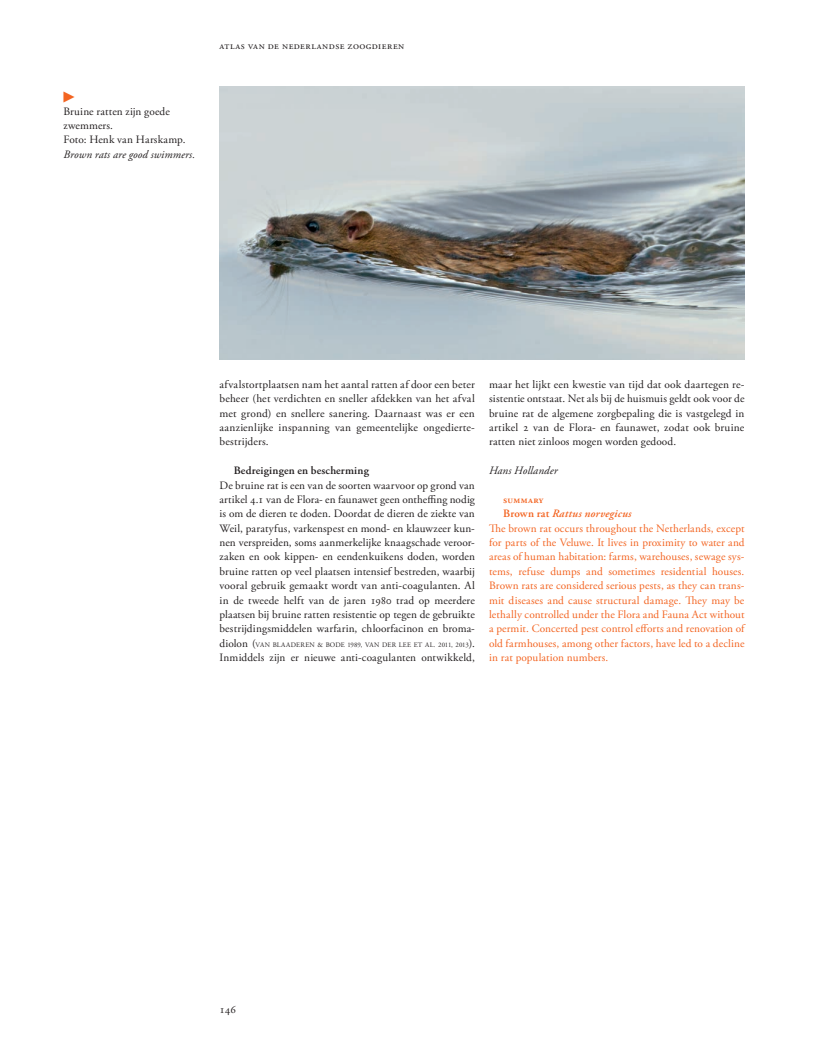
<style>
.page{position:relative;width:815px;height:1052px;background:#fff}
.page>*{position:absolute;margin:0;border:0;box-sizing:border-box;transform-origin:0 0}
.t1{font:11.25px/14.4px "Adobe Garamond Pro";color:#231f20;text-align:justify}
.t2{font:11.25px/14.4px "Adobe Garamond Pro";letter-spacing:.01em;color:#f36421}
.t3{font:italic 11.25px "Adobe Garamond Pro";letter-spacing:.01em;color:#231f20}
.t4{font:600 11.25px "Adobe Garamond Pro";letter-spacing:.015em;color:#231f20}
.t5{font:11.25px "Universal Std Newswith Comm Pi";color:#f36421}
.t6{font:10.62px "Adobe Garamond Pro";letter-spacing:.045em;color:#231f20}
.t7{font:600 10px "Adobe Garamond Pro";letter-spacing:.03em;color:#f36421}
.t8{font:6.88px "Adobe Garamond Pro";letter-spacing:.02em;color:#231f20}
.s1{font-size:11.25px}
.s2{font-weight:600}
.s3{font-weight:600;font-style:italic}
</style>
<div class="page">
<img style="left:219px;top:86px;width:525px;height:273px">
<p class="t5" style="left:63px;top:92px;width:13px">▶</p>
<p class="t1" style="left:63px;top:104px;width:124px;text-align:left">Bruine ratten zijn goede zwemmers.<br>Foto: Henk van Harskamp.</p>
<p class="t3" style="left:63px;top:147px;width:133px">Brown rats are good swimmers.</p>
<p class="t6" style="left:219px;top:39px;width:186px">atlas van de nederlandse zoogdieren</p>
<p class="t1" style="left:219px;top:377px;width:257px">afvalstortplaatsen nam het aantal ratten af door een beter beheer (het verdichten en sneller afdekken van het afval met grond) en snellere sanering. Daarnaast was er een aanzienlijke inspanning van gemeentelijke ongedierte&shy;bestrijders.</p>
<p class="t4" style="left:233px;top:464px;width:137px">Bedreigingen en bescherming</p>
<p class="t1" style="left:219px;top:478px;width:257px">De bruine rat is een van de soorten waarvoor op grond van artikel 4.1 van de Flora- en faunawet geen ontheffing nodig is om de dieren te doden. Doordat de dieren de ziekte van Weil, paratyfus, varkenspest en mond- en klauwzeer kun&shy;nen verspreiden, soms aanmerkelijke knaagschade veroor&shy;zaken en ook kippen- en eendenkuikens doden, worden bruine ratten op veel plaatsen intensief bestreden, waarbij vooral gebruik gemaakt wordt van anti-coagulanten. Al in de tweede helft van de jaren 1980 trad op meerdere plaatsen bij bruine ratten resistentie op tegen de gebruikte bestrijdingsmiddelen warfarin, chloorfacinon en broma-</p>
<p class="t8" style="left:219px;top:640px;width:257px"><span class="s1">diolon (</span>VAN BLAADEREN &amp; BODE 1989, VAN DER LEE ET AL. 2011, 2013<span class="s1">).</span></p>
<p class="t1" style="left:219px;top:651px;width:257px">Inmiddels zijn er nieuwe anti-coagulanten ontwikkeld,</p>
<p class="t1" style="left:489px;top:377px;width:257px">maar het lijkt een kwestie van tijd dat ook daartegen re&shy;sistentie ontstaat. Net als bij de huismuis geldt ook voor de bruine rat de algemene zorgbepaling die is vastgelegd in artikel 2 van de Flora- en faunawet, zodat ook bruine ratten niet zinloos mogen worden gedood.</p>
<p class="t3" style="left:489px;top:464px;width:70px">Hans Hollander</p>
<p class="t7" style="left:503px;top:494px;width:42px">summary</p>
<p class="t2" style="left:489px;top:507px;width:258px;text-indent:14px"><span class="s2">Brown rat</span> <span class="s3">Rattus norvegicus<br></span>The brown rat occurs throughout the Netherlands, except for parts of the Veluwe. It lives in proximity to water and areas of human habitation: farms, warehouses, sewage sys&shy;tems, refuse dumps and sometimes residential houses.<br>Brown rats are considered serious pests, as they can trans&shy;mit diseases and cause structural damage. They may be lethally controlled under the Flora and Fauna Act without a permit. Concerted pest control efforts and renovation of old farmhouses, among other factors, have led to a decline in rat population numbers.</p>
<p class="t1" style="left:219px;top:1002px;width:18px">146</p>
</div>
